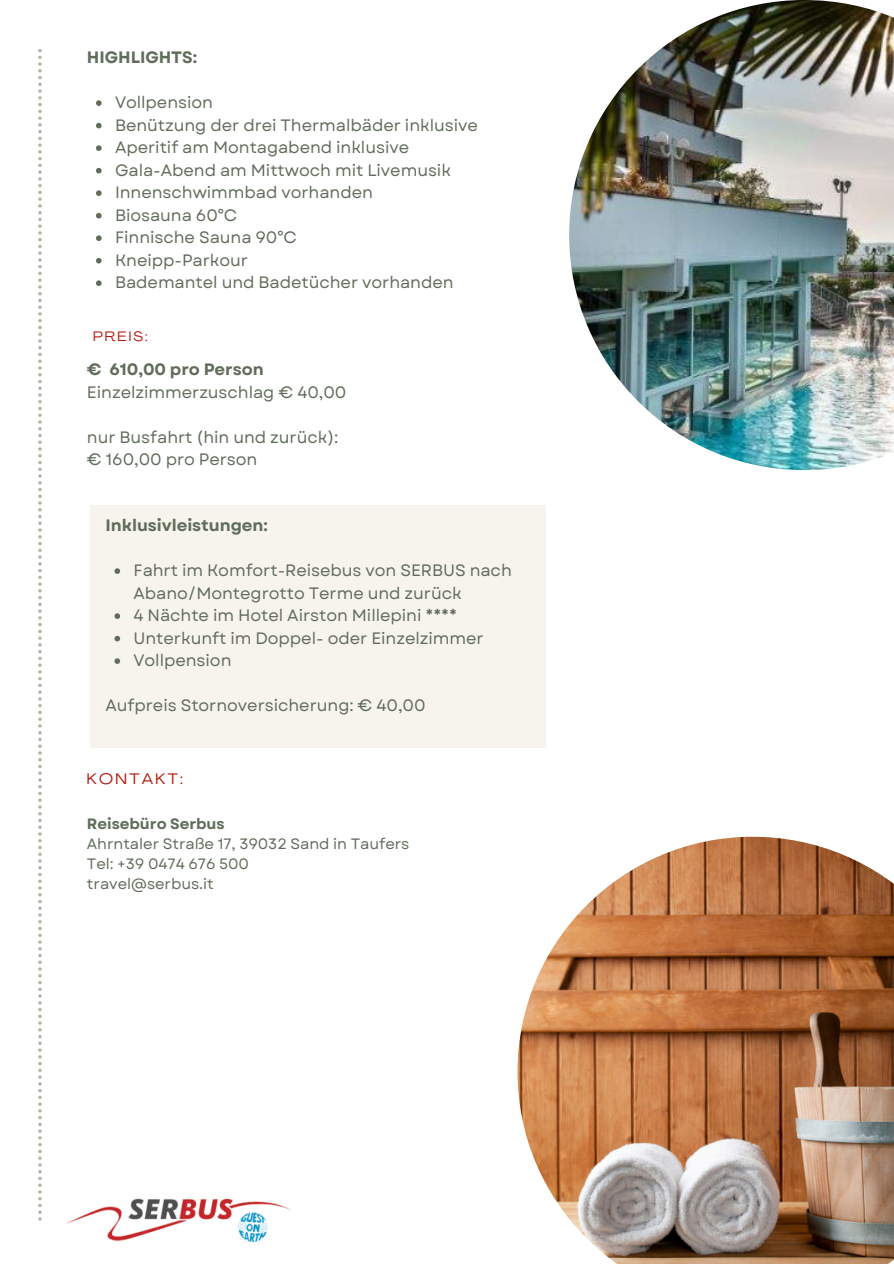
<style>
.page{position:relative;width:894px;height:1264px;background:#fff}
.page>*{position:absolute;margin:0;border:0;box-sizing:border-box;transform-origin:0 0}
.t1{font:16.5px/22.5px "Garet";letter-spacing:-.005em;color:#616d5b}
.t2{font:700 16.5px "Garet";letter-spacing:-.005em;color:#616d5b}
.t3{font:15px/20.2px "Garet";letter-spacing:-.005em;color:#616d5b}
.t4{font:700 15px "Garet";letter-spacing:-.005em;color:#616d5b}
.t5{font:expanded 15px "Agrandir";letter-spacing:.155em;color:#b51208}
.t6{font:expanded 13.5px "Agrandir";letter-spacing:.155em;color:#b51208}
</style>
<div class="page">
<svg style="left:38px;top:49px;width:4px;height:1171px"></svg>
<img style="left:66px;top:1198px;width:225px;height:45px">
<img style="left:569px;top:0;width:324px;height:470px">
<img style="left:517px;top:836px;width:376px;height:427px">
<div style="left:90px;top:505px;width:455px;height:243px;background:#f7f4ee"></div>
<svg style="left:96px;top:100px;width:6px;height:6px"></svg>
<svg style="left:96px;top:123px;width:6px;height:5px"></svg>
<svg style="left:96px;top:145px;width:6px;height:6px"></svg>
<svg style="left:96px;top:168px;width:6px;height:5px"></svg>
<svg style="left:96px;top:190px;width:6px;height:6px"></svg>
<svg style="left:96px;top:213px;width:6px;height:5px"></svg>
<svg style="left:96px;top:235px;width:6px;height:6px"></svg>
<svg style="left:96px;top:258px;width:6px;height:5px"></svg>
<svg style="left:96px;top:280px;width:6px;height:6px"></svg>
<svg style="left:114px;top:568px;width:6px;height:6px"></svg>
<svg style="left:114px;top:613px;width:6px;height:6px"></svg>
<svg style="left:114px;top:636px;width:6px;height:5px"></svg>
<svg style="left:114px;top:658px;width:6px;height:6px"></svg>
<p class="t2" style="left:87px;top:47px;width:112px">HIGHLIGHTS:</p>
<p class="t1" style="left:115px;top:92px;width:364px">Vollpension<br>Benützung der drei Thermalbäder inklusive<br>Aperitif am Montagabend inklusive<br>Gala-Abend am Mittwoch mit Livemusik<br>Innenschwimmbad vorhanden<br>Biosauna 60°C<br>Finnische Sauna 90°C<br>Kneipp-Parkour<br>Bademantel und Badetücher vorhanden</p>
<p class="t6" style="left:93px;top:328px;width:56px">PREIS:</p>
<p class="t2" style="left:87px;top:359px;width:178px">€ 610,00 pro Person</p>
<p class="t1" style="left:87px;top:381px;width:261px">Einzelzimmerzuschlag € 40,00</p>
<p class="t1" style="left:87px;top:426px;width:253px">nur Busfahrt (hin und zurück): € 160,00 pro Person</p>
<p class="t2" style="left:105px;top:515px;width:164px">Inklusivleistungen:</p>
<p class="t1" style="left:133px;top:559px;width:380px">Fahrt im Komfort-Reisebus von SERBUS nach Abano/Montegrotto Terme und zurück<br>4 Nächte im Hotel Airston Millepini **** Unterkunft im Doppel- oder Einzelzimmer Vollpension</p>
<p class="t1" style="left:105px;top:694px;width:321px">Aufpreis Stornoversicherung: € 40,00</p>
<p class="t5" style="left:87px;top:769px;width:97px">KONTAKT:</p>
<p class="t4" style="left:87px;top:814px;width:139px">Reisebüro Serbus</p>
<p class="t3" style="left:87px;top:834px;width:324px">Ahrntaler Straße 17, 39032 Sand in Taufers<br>Tel: +39 0474 676 500<br>travel@serbus.it</p>
</div>
